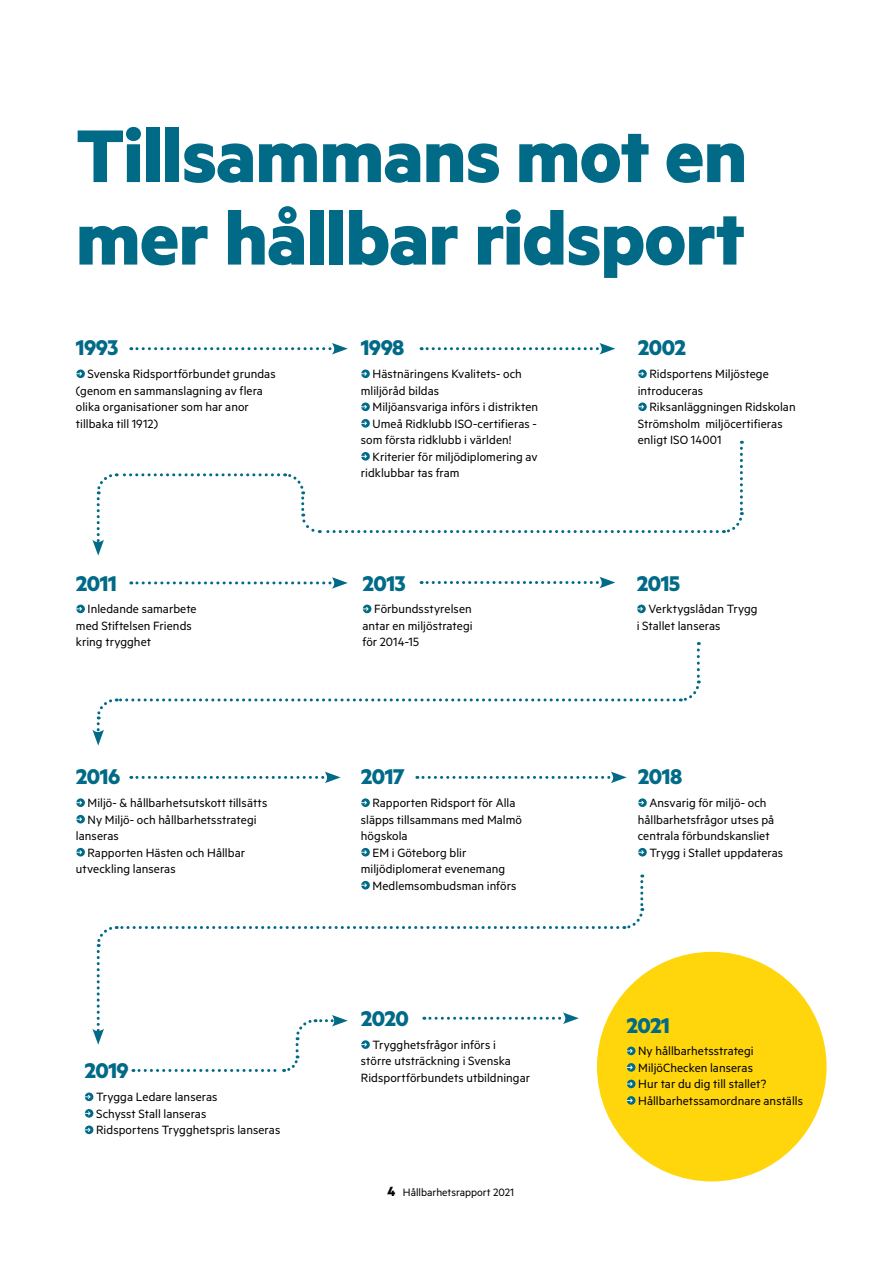
<style>
.page{position:relative;width:893px;height:1263px;background:#fff}
.page>*{position:absolute;margin:0;border:0;box-sizing:border-box;transform-origin:0 0}
.t1{font:700 84px/82.5px "Metric";letter-spacing:-.01em;color:#006a87}
.t2{font:700 24px "Metric";letter-spacing:-.02em;color:#006a87}
.t3{font:13.5px/16.5px "Metric";letter-spacing:.005em;color:#000}
.t4{font:12px "Metric";color:#000}
.s1{font-weight:700;font-size:15px}
</style>
<div class="page">
<svg style="left:76px;top:369px;width:9px;height:9px"></svg>
<svg style="left:76px;top:372px;width:6px;height:4px"></svg>
<div style="left:85px;top:1092px;width:8px;height:9px;background:#006a87;border-radius:50%"></div>
<svg style="left:84px;top:1095px;width:7px;height:4px"></svg>
<svg style="left:85px;top:1109px;width:8px;height:9px"></svg>
<svg style="left:84px;top:1111px;width:7px;height:4px"></svg>
<div style="left:85px;top:1125px;width:8px;height:9px;background:#006a87;border-radius:50%"></div>
<svg style="left:84px;top:1128px;width:7px;height:4px"></svg>
<svg style="left:638px;top:798px;width:9px;height:9px"></svg>
<svg style="left:638px;top:801px;width:6px;height:4px"></svg>
<div style="left:638px;top:848px;width:9px;height:8px;background:#006a87;border-radius:50%"></div>
<svg style="left:638px;top:850px;width:6px;height:4px"></svg>
<svg style="left:361px;top:798px;width:9px;height:9px"></svg>
<svg style="left:361px;top:801px;width:6px;height:4px"></svg>
<div style="left:361px;top:848px;width:9px;height:8px;background:#006a87;border-radius:50%"></div>
<svg style="left:361px;top:850px;width:6px;height:4px"></svg>
<svg style="left:76px;top:798px;width:9px;height:9px"></svg>
<svg style="left:76px;top:801px;width:6px;height:4px"></svg>
<svg style="left:76px;top:815px;width:9px;height:8px"></svg>
<svg style="left:76px;top:817px;width:6px;height:4px"></svg>
<svg style="left:76px;top:848px;width:9px;height:8px"></svg>
<svg style="left:76px;top:850px;width:6px;height:4px"></svg>
<svg style="left:637px;top:605px;width:9px;height:8px"></svg>
<svg style="left:637px;top:607px;width:6px;height:4px"></svg>
<div style="left:363px;top:605px;width:8px;height:8px;background:#006a87;border-radius:50%"></div>
<svg style="left:362px;top:607px;width:7px;height:4px"></svg>
<div style="left:76px;top:605px;width:9px;height:8px;background:#006a87;border-radius:50%"></div>
<svg style="left:76px;top:607px;width:6px;height:4px"></svg>
<svg style="left:638px;top:369px;width:9px;height:9px"></svg>
<svg style="left:638px;top:372px;width:6px;height:4px"></svg>
<svg style="left:638px;top:402px;width:9px;height:9px"></svg>
<svg style="left:638px;top:405px;width:6px;height:4px"></svg>
<svg style="left:361px;top:369px;width:9px;height:9px"></svg>
<svg style="left:361px;top:372px;width:6px;height:4px"></svg>
<svg style="left:361px;top:402px;width:9px;height:9px"></svg>
<svg style="left:361px;top:405px;width:6px;height:4px"></svg>
<svg style="left:361px;top:419px;width:9px;height:9px"></svg>
<svg style="left:361px;top:421px;width:6px;height:4px"></svg>
<svg style="left:361px;top:452px;width:9px;height:9px"></svg>
<svg style="left:361px;top:454px;width:6px;height:4px"></svg>
<svg style="left:131px;top:343px;width:217px;height:12px"></svg>
<svg style="left:421px;top:343px;width:194px;height:12px"></svg>
<svg style="left:723px;top:441px;width:21px;height:93px"></svg>
<svg style="left:92px;top:473px;width:625px;height:83px"></svg>
<svg style="left:680px;top:642px;width:21px;height:60px"></svg>
<svg style="left:92px;top:698px;width:582px;height:48px"></svg>
<div style="left:597px;top:952px;width:230px;height:229px;background:#ffd60b;border-radius:50%"></div>
<div style="left:627px;top:1079px;width:8px;height:9px;background:#006a87;border-radius:50%"></div>
<svg style="left:627px;top:1082px;width:6px;height:4px"></svg>
<div style="left:627px;top:1096px;width:8px;height:9px;background:#006a87;border-radius:50%"></div>
<svg style="left:627px;top:1098px;width:6px;height:4px"></svg>
<svg style="left:131px;top:577px;width:217px;height:12px"></svg>
<svg style="left:421px;top:577px;width:194px;height:11px"></svg>
<svg style="left:131px;top:771px;width:210px;height:12px"></svg>
<svg style="left:417px;top:771px;width:210px;height:12px"></svg>
<svg style="left:92px;top:874px;width:553px;height:199px"></svg>
<h1 class="t1" style="left:76px;top:112px;width:673px">Tillsammans mot en mer hållbar ridsport</h1>
<h2 class="t2" style="left:76px;top:333px;width:44px">1993</h2>
<p class="t3" style="left:76px;top:365px;width:201px;text-indent:12px">Svenska Ridsportförbundet grundas (genom en sammanslagning av flera olika organisationer som har anor tillbaka till 1912)</p>
<h2 class="t2" style="left:76px;top:568px;width:42px">2011</h2>
<p class="t3" style="left:76px;top:600px;width:122px;text-indent:12px">Inledande samarbete med Stiftelsen Friends kring trygghet</p>
<h2 class="t2" style="left:76px;top:762px;width:46px">2016</h2>
<p class="t3" style="left:88px;top:794px;width:181px">Miljö- &amp; hållbarhetsutskott tillsätts</p>
<p class="t3" style="left:88px;top:810px;width:171px">Ny Miljö- och hållbarhetsstrategi</p>
<p class="t3" style="left:76px;top:827px;width:44px">lanseras</p>
<p class="t3" style="left:88px;top:843px;width:159px">Rapporten Hästen och Hållbar</p>
<p class="t3" style="left:76px;top:860px;width:101px">utveckling lanseras</p>
<h2 class="t2" style="left:361px;top:333px;width:45px">1998</h2>
<p class="t3" style="left:361px;top:365px;width:162px;text-indent:12px">Hästnäringens Kvalitets- och mliljöråd bildas</p>
<p class="t3" style="left:372px;top:398px;width:167px">Miljöansvariga införs i distrikten</p>
<p class="t3" style="left:372px;top:415px;width:166px">Umeå Ridklubb ISO-certifieras -</p>
<p class="t3" style="left:361px;top:431px;width:152px">som första ridklubb i världen!</p>
<p class="t3" style="left:372px;top:448px;width:167px">Kriterier för miljödiplomering av</p>
<p class="t3" style="left:361px;top:464px;width:100px">ridklubbar tas fram</p>
<h2 class="t2" style="left:362px;top:568px;width:45px">2013</h2>
<p class="t3" style="left:362px;top:600px;width:112px;text-align:justify;text-indent:12px">Förbundsstyrelsen antar en miljöstrategi för 2014-15</p>
<h2 class="t2" style="left:361px;top:762px;width:45px">2017</h2>
<p class="t3" style="left:372px;top:794px;width:144px">Rapporten Ridsport för Alla</p>
<p class="t3" style="left:361px;top:810px;width:163px">släpps tillsammans med Malmö</p>
<p class="t3" style="left:361px;top:827px;width:48px">högskola</p>
<p class="t3" style="left:372px;top:843px;width:95px">EM i Göteborg blir</p>
<p class="t3" style="left:361px;top:860px;width:146px">miljödiplomerat evenemang</p>
<p class="t3" style="left:372px;top:876px;width:145px">Medlemsombudsman införs</p>
<h2 class="t2" style="left:361px;top:1004px;width:50px">2020</h2>
<p class="t3" style="left:361px;top:1036px;width:151px;text-align:center">Trygghetsfrågor införs i större utsträckning i Svenska</p>
<h2 class="t2" style="left:84px;top:1056px;width:46px">2019</h2>
<p class="t3" style="left:361px;top:1069px;width:171px">Ridsportförbundets utbildningar</p>
<p class="t3" style="left:96px;top:1088px;width:186px">Trygga Ledare lanseras<br>Schysst Stall lanseras<br>Ridsportens Trygghetspris lanseras</p>
<p class="t4" style="left:387px;top:1185px;width:128px"><span class="s1">4</span> Hållbarhetsrapport 2021</p>
<h2 class="t2" style="left:638px;top:333px;width:50px">2002</h2>
<p class="t3" style="left:638px;top:365px;width:133px;text-indent:12px">Ridsportens Miljöstege introduceras</p>
<p class="t3" style="left:638px;top:398px;width:159px;text-indent:12px">Riksanläggningen Ridskolan<br>Strömsholm miljöcertifieras enligt ISO 14001</p>
<h2 class="t2" style="left:637px;top:568px;width:45px">2015</h2>
<p class="t3" style="left:637px;top:600px;width:122px;text-indent:12px">Verktygslådan Trygg i Stallet lanseras</p>
<h2 class="t2" style="left:638px;top:762px;width:46px">2018</h2>
<p class="t3" style="left:649px;top:794px;width:119px">Ansvarig för miljö- och</p>
<p class="t3" style="left:638px;top:810px;width:138px">hållbarhetsfrågor utses på</p>
<p class="t3" style="left:638px;top:827px;width:133px">centrala förbundskansliet</p>
<p class="t3" style="left:649px;top:843px;width:135px">Trygg i Stallet uppdateras</p>
<h2 class="t2" style="left:627px;top:1010px;width:45px">2021</h2>
<p class="t3" style="left:638px;top:1042px;width:166px">Ny hållbarhetsstrategi<br>MiljöChecken lanseras<br>Hur tar du dig till stallet?<br>Hållbarhetssamordnare anställs</p>
</div>
